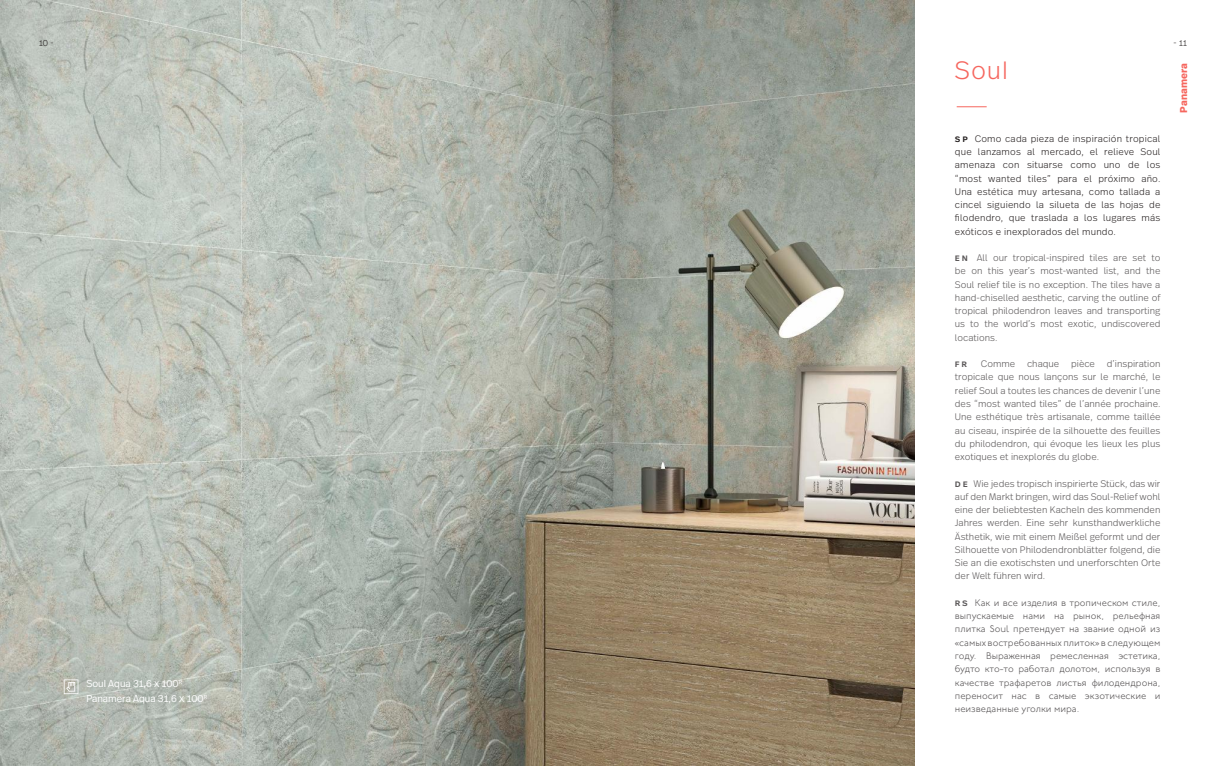
<style>
.page{position:relative;width:1226px;height:766px;background:#fff}
.page>*{position:absolute;margin:0;border:0;box-sizing:border-box;transform-origin:0 0}
.t1{font:300 25px "Real Head Pro";color:#f6665e}
.t2{font:300 10px/15px "Real Head Pro";color:#fff}
.t3{font:700 10px "Real Text Pro";letter-spacing:.01em;color:#f6665e}
.t4{font:300 9.5px/13.2px "Real Text Pro";color:#5a5758;text-align:justify}
.t5{font:300 9.5px/13.2px "P22 Underground CY";color:#5a5758;text-align:justify}
.t6{font:300 9.5px/13.2px "Real Text Pro";letter-spacing:.02em;color:#241f1f;text-align:justify}
.t7{font:500 9.5px "Real Text Pro";color:#5a5758}
.t8{font:300 8.75px "Real Text Pro";color:#241f1f}
.s1{font-weight:500}
.s2{font-family:"Real Text Pro";font-weight:500}
</style>
<div class="page">
<img style="left:0;top:0;width:914px;height:765px">
<svg style="left:64px;top:679px;width:14px;height:15px"></svg>
<hr style="left:957px;top:106px;width:30px;height:1px;background:#f6665e">
<p class="t8" style="left:39px;top:36px;width:16px">10 -</p>
<p class="t8" style="left:1173px;top:36px;width:15px">- 11</p>
<p class="t2" style="left:86px;top:675px;width:122px">Soul Aqua 31,6 x 100<sup>R<br></sup>Panamera Aqua 31,6 x 100<sup>R</sup></p>
<h1 class="t1" style="left:955px;top:52px;width:54px">Soul</h1>
<p class="t3" style="left:1175px;top:113px;width:51px;rotate:-90deg">Panamera</p>
<p class="t6" style="left:955px;top:131px;width:207px"><span class="s1">s p</span> Como cada pieza de inspiración tropical que lanzamos al mercado, el relieve Soul amenaza con situarse como uno de los “most wanted tiles” para el próximo año.<br>Una estética muy artesana, como tallada a cincel siguiendo la silueta de las hojas de filodendro, que traslada a los lugares más exóticos e inexplorados del mundo.</p>
<p class="t4" style="left:955px;top:250px;width:207px"><span class="s1">e n</span> All our tropical-inspired tiles are set to be on this year’s most-wanted list, and the Soul relief tile is no exception. The tiles have a hand-chiselled aesthetic, carving the outline of tropical philodendron leaves and transporting us to the world’s most exotic, undiscovered locations.</p>
<p class="t7" style="left:955px;top:356px;width:14px">fr</p>
<p class="t4" style="left:955px;top:356px;width:207px;text-indent:26px">Comme chaque pièce d’inspiration tropicale que nous lançons sur le marché, le relief Soul a toutes les chances de devenir l’une des “most wanted tiles” de l’année prochaine.<br>Une esthétique très artisanale, comme taillée au ciseau, inspirée de la silhouette des feuilles du philodendron, qui évoque les lieux les plus exotiques et inexplorés du globe.</p>
<p class="t4" style="left:955px;top:475px;width:207px"><span class="s1">d e</span> Wie jedes tropisch inspirierte Stück, das wir auf den Markt bringen, wird das Soul-Relief wohl eine der beliebtesten Kacheln des kommenden Jahres werden. Eine sehr kunsthandwerkliche Ästhetik, wie mit einem Meißel geformt und der Silhouette von Philodendronblätter folgend, die Sie an die exotischsten und unerforschten Orte der Welt führen wird.</p>
<p class="t5" style="left:955px;top:596px;width:207px"><span class="s2">r s</span> Как и все изделия в тропическом стиле, выпускаемые нами на рынок, рельефная плитка Soul претендует на звание одной из «самых востребованных плиток» в следующем году. Выраженная ремесленная эстетика, будто кто-то работал долотом, используя в качестве трафаретов листья филодендрона, переносит нас в самые экзотические и неизведанные уголки мира.</p>
</div>
